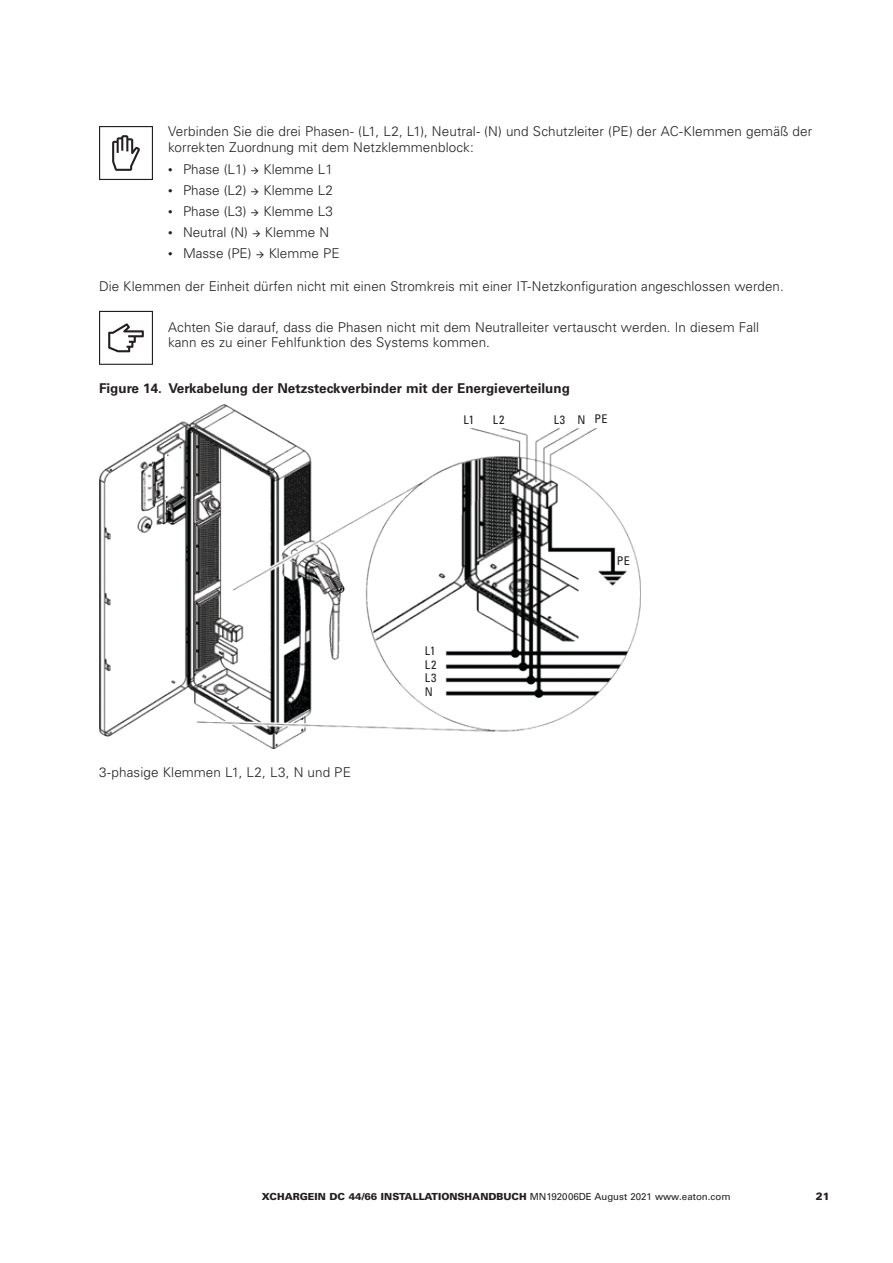
<style>
.page{position:relative;width:893px;height:1263px;background:#fff}
.page>*{position:absolute;margin:0;border:0;box-sizing:border-box;transform-origin:0 0}
.t1{font:300 13.5px/15.8px "Univers LT Std";letter-spacing:.005em;color:#231f20}
.t2{font:700 13.5px "Univers LT Std";color:#231f20}
.t3{font:condensed 12px/13.8px "Univers LT Std";letter-spacing:.055em;color:#231f20;text-align:justify}
.t4{font:900 10.5px "Univers LT Std";color:#231f20}
.t5{font:900 9.75px "Univers LT Std";color:#231f20}
.s1{font-size:9px}
.s2{font-weight:400}
</style>
<div class="page">
<svg style="left:99px;top:126px;width:54px;height:54px"></svg>
<svg style="left:99px;top:311px;width:54px;height:54px"></svg>
<img style="left:99px;top:404px;width:541px;height:344px">
<p class="t1" style="left:168px;top:123px;width:646px">Verbinden Sie die drei Phasen- (L1, L2, L1), Neutral- (N) und Schutzleiter (PE) der AC-Klemmen gemäß der korrekten Zuordnung mit dem Netzklemmenblock:</p>
<p class="t1" style="left:168px;top:161px;width:166px"><span class="s1">•</span> Phase (L1) → Klemme L1</p>
<p class="t1" style="left:168px;top:182px;width:166px"><span class="s1">•</span> Phase (L2) → Klemme L2</p>
<p class="t1" style="left:168px;top:203px;width:166px"><span class="s1">•</span> Phase (L3) → Klemme L3</p>
<p class="t1" style="left:168px;top:224px;width:163px"><span class="s1">•</span> Neutral (N) → Klemme N</p>
<p class="t1" style="left:168px;top:245px;width:173px"><span class="s1">•</span> Masse (PE) → Klemme PE</p>
<p class="t1" style="left:99px;top:278px;width:686px">Die Klemmen der Einheit dürfen nicht mit einen Stromkreis mit einer IT-Netzkonfiguration angeschlossen werden.</p>
<p class="t1" style="left:168px;top:319px;width:593px">Achten Sie darauf, dass die Phasen nicht mit dem Neutralleiter vertauscht werden. In diesem Fall kann es zu einer Fehlfunktion des Systems kommen.</p>
<p class="t2" style="left:99px;top:380px;width:472px">Figure 14. Verkabelung der Netzsteckverbinder mit der Energieverteilung</p>
<p class="t1" style="left:99px;top:764px;width:253px">3-phasige Klemmen L1, L2, L3, N und PE</p>
<p class="t3" style="left:463px;top:412px;width:12px">L1</p>
<p class="t3" style="left:493px;top:412px;width:13px">L2</p>
<p class="t3" style="left:554px;top:412px;width:55px">L3 N PE</p>
<p class="t3" style="left:425px;top:643px;width:13px">L1<br>L2<br>L3<br>N</p>
<p class="t3" style="left:617px;top:554px;width:15px">PE</p>
<p class="t5" style="left:262px;top:1190px;width:470px">XCHARGEIN DC 44/66 INSTALLATIONSHANDBUCH <span class="s2">MN192006DE August 2021 www.eaton.com</span></p>
<p class="t4" style="left:816px;top:1189px;width:16px">21</p>
</div>
